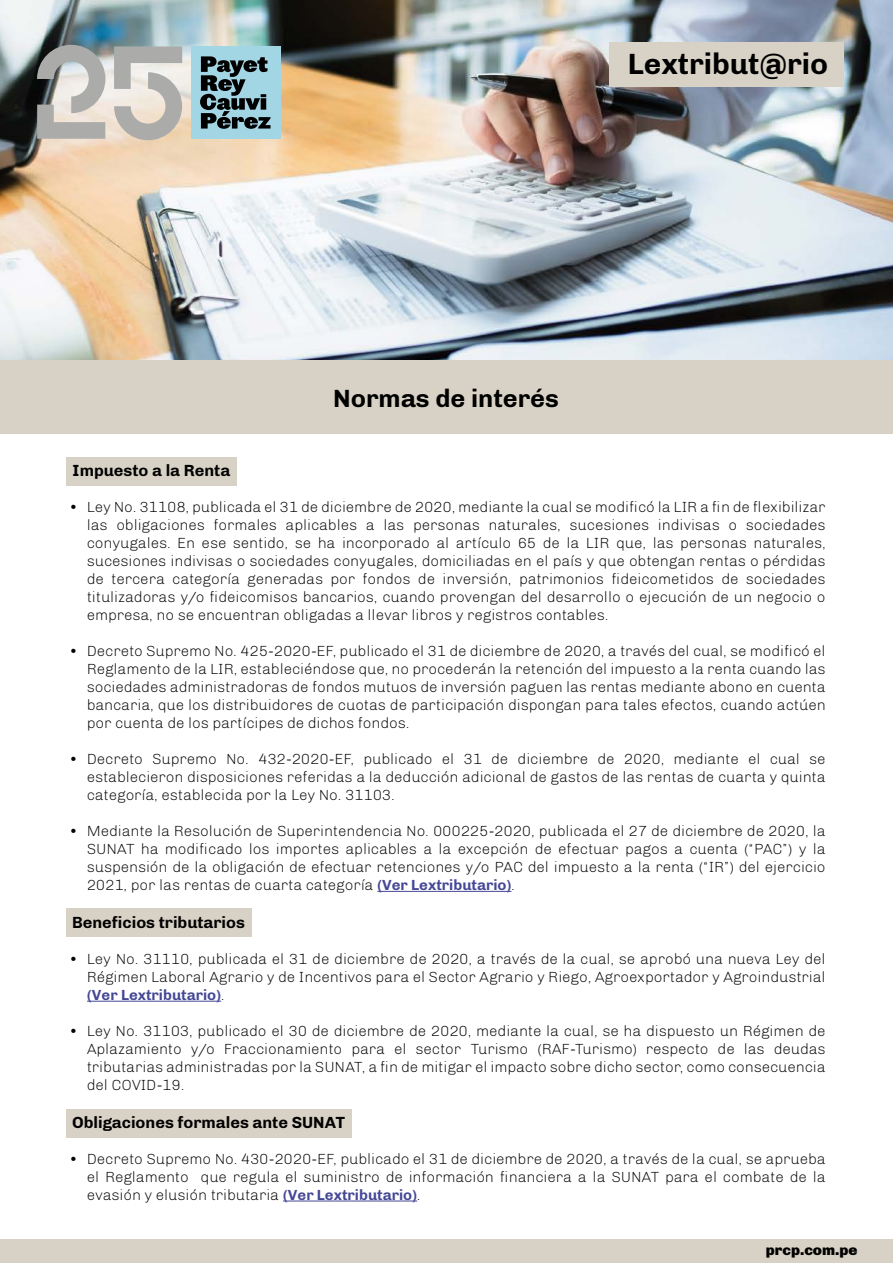
<style>
.page{position:relative;width:893px;height:1263px;background:#fff}
.page>*{position:absolute;margin:0;border:0;box-sizing:border-box;transform-origin:0 0}
.t1{font:700 30px "Chivo";color:#000}
.t2{font:700 25.5px "Chivo";color:#000}
.t3{font:700 16.5px "Chivo";color:#020101}
.t4{font:300 15px/18px "Chivo";color:#020101;text-align:justify}
.t5{font:900 15px "Chivo";color:#020101}
.s1{font-weight:700;color:#454896}
</style>
<div class="page">
<img style="left:0;top:0;width:893px;height:361px">
<div style="left:0;top:361px;width:893px;height:73px;background:#d7d2c5"></div>
<div style="left:66px;top:457px;width:171px;height:29px;background:#d7d2c5"></div>
<div style="left:66px;top:908px;width:185px;height:29px;background:#d7d2c5"></div>
<div style="left:66px;top:1109px;width:286px;height:28px;background:#d7d2c5"></div>
<hr style="left:377px;top:891px;width:134px;height:1px;background:#454896">
<hr style="left:87px;top:1001px;width:134px;height:1px;background:#454896">
<hr style="left:283px;top:1200px;width:134px;height:1px;background:#454896">
<div style="left:0;top:1239px;width:893px;height:24px;background:#d7d2c5"></div>
<div style="left:191px;top:46px;width:90px;height:93px;background:#a3d6e5"></div>
<svg style="left:200px;top:56px;width:71px;height:73px"></svg>
<svg style="left:37px;top:45px;width:145px;height:95px;background:#bebcb8"></svg>
<div style="left:609px;top:42px;width:235px;height:45px;background:#d7d2c5"></div>
<h1 class="t1" style="left:628px;top:46px;width:202px">Lextribut@rio</h1>
<h2 class="t2" style="left:333px;top:383px;width:227px">Normas de interés</h2>
<p class="t3" style="left:72px;top:461px;width:160px">Impuesto a la Renta</p>
<p class="t4" style="left:87px;top:498px;width:740px">Ley No. 31108, publicada el 31 de diciembre de 2020, mediante la cual se modificó la LIR a fin de flexibilizar las obligaciones formales aplicables a las personas naturales, sucesiones indivisas o sociedades conyugales. En ese sentido, se ha incorporado al artículo 65 de la LIR que, las personas naturales, sucesiones indivisas o sociedades conyugales, domiciliadas en el país y que obtengan rentas o pérdidas de tercera categoría generadas por fondos de inversión, patrimonios fideicometidos de sociedades titulizadoras y/o fideicomisos bancarios, cuando provengan del desarrollo o ejecución de un negocio o empresa, no se encuentran obligadas a llevar libros y registros contables.</p>
<p class="t4" style="left:87px;top:642px;width:740px">Decreto Supremo No. 425-2020-EF, publicado el 31 de diciembre de 2020, a través del cual, se modificó el Reglamento de la LIR, estableciéndose que, no procederán la retención del impuesto a la renta cuando las sociedades administradoras de fondos mutuos de inversión paguen las rentas mediante abono en cuenta bancaria, que los distribuidores de cuotas de participación dispongan para tales efectos, cuando actúen por cuenta de los partícipes de dichos fondos.</p>
<p class="t4" style="left:87px;top:750px;width:740px">Decreto Supremo No. 432-2020-EF, publicado el 31 de diciembre de 2020, mediante el cual se establecieron disposiciones referidas a la deducción adicional de gastos de las rentas de cuarta y quinta categoría, establecida por la Ley No. 31103.</p>
<p class="t4" style="left:87px;top:822px;width:740px">Mediante la Resolución de Superintendencia No. 000225-2020, publicada el 27 de diciembre de 2020, la SUNAT ha modificado los importes aplicables a la excepción de efectuar pagos a cuenta (“PAC”) y la suspensión de la obligación de efectuar retenciones y/o PAC del impuesto a la renta (“IR”) del ejercicio 2021, por las rentas de cuarta categoría <span class="s1">(Ver Lextributario)</span>.</p>
<p class="t3" style="left:72px;top:913px;width:174px">Beneficios tributarios</p>
<p class="t4" style="left:87px;top:950px;width:740px">Ley No. 31110, publicada el 31 de diciembre de 2020, a través de la cual, se aprobó una nueva Ley del Régimen Laboral Agrario y de Incentivos para el Sector Agrario y Riego, Agroexportador y Agroindustrial <span class="s1">(Ver Lextributario)</span>.</p>
<p class="t4" style="left:87px;top:1022px;width:740px">Ley No. 31103, publicado el 30 de diciembre de 2020, mediante la cual, se ha dispuesto un Régimen de Aplazamiento y/o Fraccionamiento para el sector Turismo (RAF-Turismo) respecto de las deudas tributarias administradas por la SUNAT, a fin de mitigar el impacto sobre dicho sector, como consecuencia del COVID-19.</p>
<p class="t3" style="left:72px;top:1112px;width:275px">Obligaciones formales ante SUNAT</p>
<p class="t4" style="left:87px;top:1150px;width:740px">Decreto Supremo No. 430-2020-EF, publicado el 31 de diciembre de 2020, a través de la cual, se aprueba el Reglamento que regula el suministro de información financiera a la SUNAT para el combate de la evasión y elusión tributaria <span class="s1">(Ver Lextributario)</span>.</p>
<p class="t4" style="left:69px;top:498px;width:10px">•</p>
<p class="t4" style="left:69px;top:642px;width:10px">•</p>
<p class="t4" style="left:69px;top:750px;width:10px">•</p>
<p class="t4" style="left:69px;top:822px;width:10px">•</p>
<p class="t4" style="left:69px;top:950px;width:10px">•</p>
<p class="t4" style="left:69px;top:1022px;width:10px">•</p>
<p class="t4" style="left:69px;top:1150px;width:10px">•</p>
<p class="t5" style="left:766px;top:1240px;width:93px">prcp.com.pe</p>
</div>
